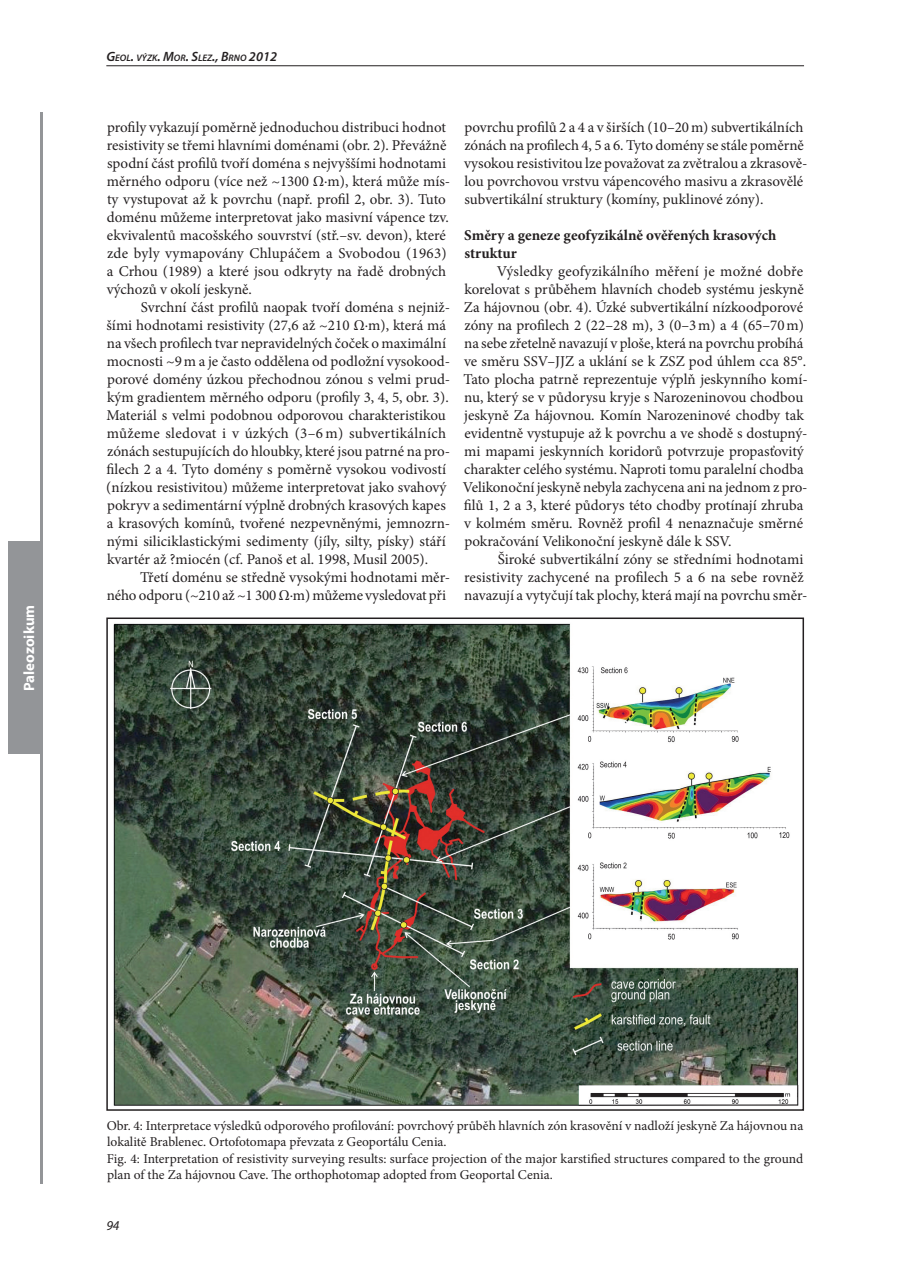
<style>
.page{position:relative;width:911px;height:1275px;background:#fff}
.page>*{position:absolute;margin:0;border:0;box-sizing:border-box;transform-origin:0 0}
.t1{font:15px/18px "Minion Pro";color:#231f20}
.t2{font:700 15px/18px "Minion Pro";color:#231f20}
.t3{font:700 15px "Myriad Pro";color:#fff}
.t4{font:13.5px/16.5px "Minion Pro";color:#231f20}
.t5{font:italic 13.5px "Myriad Pro";color:#231f20}
.t6{font:italic 600 9.45px "Myriad Pro";color:#231f20}
.s1{font-size:13.5px}
</style>
<div class="page">
<hr style="left:40px;top:112px;width:3px;height:1072px;background:#939598">
<hr style="left:106px;top:65px;width:698px;height:1px;background:#231f20">
<img style="left:113px;top:623px;width:686px;height:483px">
<div style="left:106px;top:618px;width:698px;height:493px;border:2px solid #231f20"></div>
<div style="left:8px;top:542px;width:35px;height:212px;background:#939598"></div>
<p class="t3" style="left:23px;top:691px;width:88px;rotate:-90deg">Paleozoikum</p>
<p class="t6" style="left:106px;top:54px;width:172px"><span class="s1">G</span>EOL<span class="s1">.</span> VÝZK<span class="s1">. M</span>OR<span class="s1">. S</span>LEZ<span class="s1">., B</span>RNO <span class="s1">2012</span></p>
<p class="t1" style="left:107px;top:119px;width:345px">profily vykazují poměrně jednoduchou distribuci hodnot resistivity se třemi hlavními doménami (obr. 2). Převážně spodní část profilů tvoří doména s nejvyššími hodnotami měrného odporu (více než ~1300 Ω.m), která může mís&shy;ty vystupovat až k povrchu (např. profil 2, obr. 3). Tuto doménu můžeme interpretovat jako masivní vápence tzv. ekvivalentů macošského souvrství (stř.–sv. devon), které zde byly vymapovány Chlupáčem a Svobodou (1963) a Crhou (1989) a které jsou odkryty na řadě drobných výchozů v okolí jeskyně.</p>
<p class="t1" style="left:106px;top:299px;width:345px;text-indent:35px">Svrchní část profilů naopak tvoří doména s nejniž&shy;šími hodnotami resistivity (27,6 až ~210 Ω.m), která má na všech profilech tvar nepravidelných čoček o maximální mocnosti ~9 m a je často oddělena od podložní vysokood&shy;porové domény úzkou přechodnou zónou s velmi prud&shy;kým gradientem měrného odporu (profily 3, 4, 5, obr. 3).<br>Materiál s velmi podobnou odporovou charakteristikou můžeme sledovat i v úzkých (3–6 m) subvertikálních zónách sestupujících do hloubky, které jsou patrné na pro&shy;filech 2 a 4. Tyto domény s poměrně vysokou vodivostí (nízkou resistivitou) můžeme interpretovat jako svahový pokryv a sedimentární výplně drobných krasových kapes a krasových komínů, tvořené nezpevněnými, jemnozrn&shy;nými siliciklastickými sedimenty (jíly, silty, písky) stáří kvartér až ?miocén (cf. Panoš et al. 1998, Musil 2005).</p>
<p class="t1" style="left:107px;top:569px;width:345px;text-align:right">Třetí doménu se středně vysokými hodnotami měr&shy;ného odporu (~210 až ~1 300 Ω.m) můžeme vysledovat při</p>
<p class="t1" style="left:464px;top:119px;width:345px">povrchu profilů 2 a 4 a v širších (10–20 m) subvertikálních zónách na profilech 4, 5 a 6. Tyto domény se stále poměrně vysokou resistivitou lze považovat za zvětralou a zkrasově&shy;lou povrchovou vrstvu vápencového masivu a zkrasovělé subvertikální struktury (komíny, puklinové zóny).</p>
<p class="t2" style="left:464px;top:227px;width:313px">Směry a geneze geofyzikálně ověřených krasových struktur</p>
<p class="t1" style="left:463px;top:263px;width:346px;text-indent:34px">Výsledky geofyzikálního měření je možné dobře korelovat s průběhem hlavních chodeb systému jeskyně Za hájovnou (obr. 4). Úzké subvertikální nízkoodporové zóny na profilech 2 (22–28 m), 3 (0–3 m) a 4 (65–70 m) na sebe zřetelně navazují v ploše, která na povrchu probíhá ve směru SSV–JJZ a uklání se k ZSZ pod úhlem cca 85°.<br>Tato plocha patrně reprezentuje výplň jeskynního komí&shy;nu, který se v půdorysu kryje s Narozeninovou chodbou jeskyně Za hájovnou. Komín Narozeninové chodby tak evidentně vystupuje až k povrchu a ve shodě s dostupný&shy;mi mapami jeskynních koridorů potvrzuje propasťovitý charakter celého systému. Naproti tomu paralelní chodba Velikonoční jeskyně nebyla zachycena ani na jednom z pro&shy;filů 1, 2 a 3, které půdorys této chodby protínají zhruba v kolmém směru. Rovněž profil 4 nenaznačuje směrné pokračování Velikonoční jeskyně dále k SSV.</p>
<p class="t1" style="left:464px;top:551px;width:345px;text-indent:34px">Široké subvertikální zóny se středními hodnotami resistivity zachycené na profilech 5 a 6 na sebe rovněž navazují a vytyčují tak plochy, která mají na povrchu směr-</p>
<p class="t4" style="left:107px;top:1118px;width:698px">Obr. 4: Interpretace výsledků odporového profilování: povrchový průběh hlavních zón krasovění v nadloží jeskyně Za hájovnou na lokalitě Brablenec. Ortofotomapa převzata z Geoportálu Cenia.<br>Fig. 4: Interpretation of resistivity surveying results: surface projection of the major karstified structures compared to the ground plan of the Za hájovnou Cave. The orthophotomap adopted from Geoportal Cenia.</p>
<p class="t5" style="left:106px;top:1221px;width:15px">94</p>
</div>
